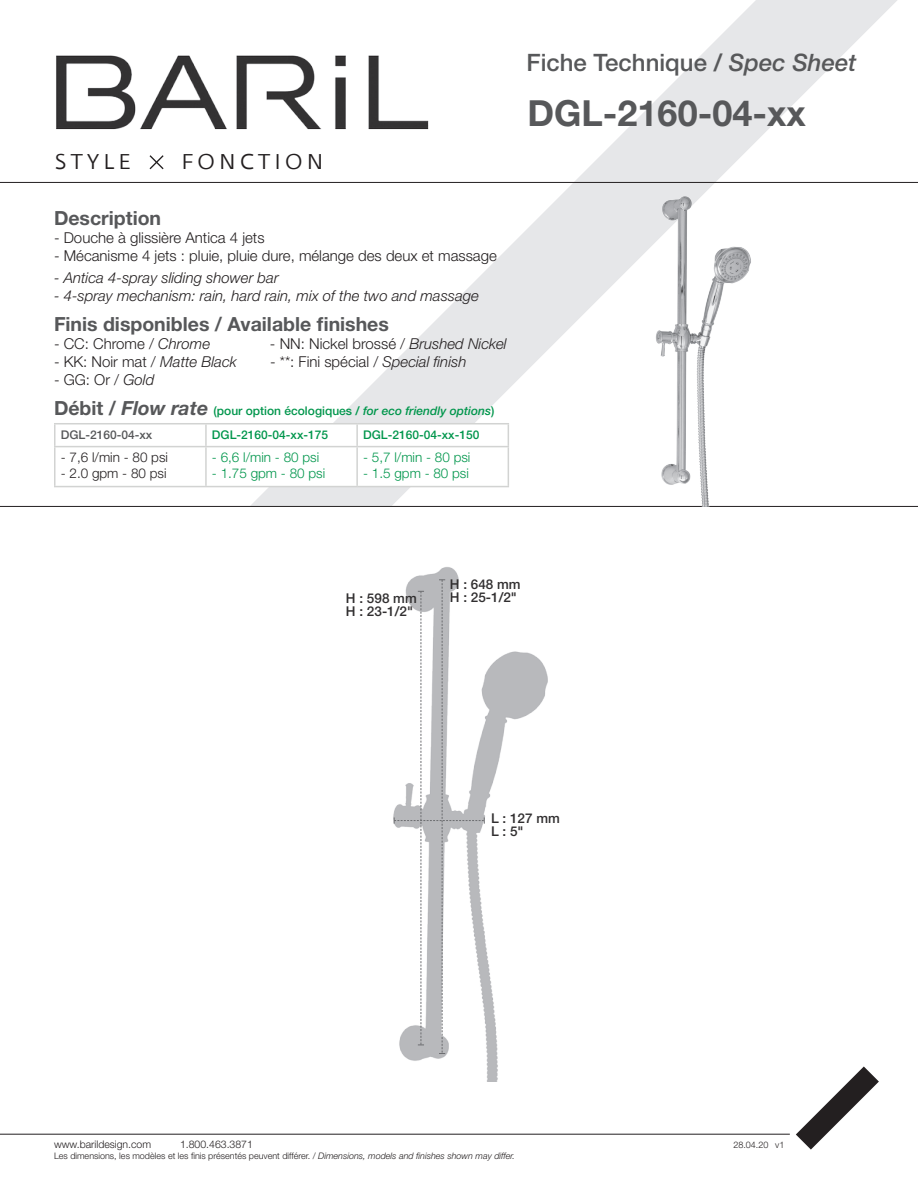
<style>
.page{position:relative;width:918px;height:1188px;background:#fff}
.page>*{position:absolute;margin:0;border:0;box-sizing:border-box;transform-origin:0 0}
.t1{font:700 36px "Helvetica Neue LT Std";color:#57585a}
.t2{font:500 24px "Helvetica Neue LT Std";color:#57585a}
.t3{font:21.3px "Fedra Sans Greek Book TF";letter-spacing:.2em;color:#231f20}
.t4{font:700 19.5px "Helvetica Neue LT Std";color:#57585a}
.t5{font:300 15px "Helvetica Neue LT Std";color:#231f20}
.t6{font:italic 300 15px "Helvetica Neue LT Std";color:#231f20}
.t7{font:300 13.5px "Helvetica Neue LT Std";color:#00964c}
.t8{font:500 13.5px/13px "Helvetica Neue LT Std";color:#312f30}
.t9{font:300 13.5px "Helvetica Neue LT Std";color:#231f20}
.t10{font:500 12px/24px "Helvetica Neue LT Std";color:#00964c}
.t11{font:300 10.5px "Helvetica Neue LT Std";color:#231f20}
.t12{font:300 9px "Helvetica Neue LT Std";color:#231f20}
.s1{font-style:italic}
.s2{font-weight:700;font-size:19.5px;color:#57585a}
.s3{font-weight:700;font-style:italic;font-size:19.5px;color:#57585a}
.s4{color:#57585a}
</style>
<div class="page">
<svg style="left:250px;top:0;width:648px;height:506px"></svg>
<img style="left:54px;top:54px;width:378px;height:128px">
<svg style="left:148px;top:154px;width:17px;height:17px"></svg>
<hr style="left:0;top:182px;width:918px;height:1px;background:#231f20">
<hr style="left:0;top:506px;width:918px;height:1px;background:#231f20">
<hr style="left:0;top:1134px;width:790px;height:1px;background:#231f20">
<svg style="left:796px;top:1066px;width:83px;height:84px"></svg>
<img style="left:393px;top:567px;width:155px;height:514px">
<svg style="left:394px;top:579px;width:91px;height:475px"></svg>
<img style="left:638px;top:182px;width:128px;height:324px">
<hr style="left:54px;top:423px;width:152px;height:1px;background:#d2d3d2">
<hr style="left:54px;top:424px;width:2px;height:22px;background:#d2d3d2">
<hr style="left:206px;top:423px;width:151px;height:1px;background:#d2d3d2">
<hr style="left:357px;top:423px;width:152px;height:1px;background:#d2d3d2">
<svg style="left:55px;top:424px;width:454px;height:62px"></svg>
<hr style="left:54px;top:446px;width:152px;height:1px;background:#d2d3d2">
<hr style="left:54px;top:447px;width:2px;height:39px;background:#d2d3d2">
<hr style="left:206px;top:446px;width:151px;height:1px;background:#d2d3d2">
<hr style="left:205px;top:447px;width:2px;height:39px;background:#d2d3d2">
<hr style="left:357px;top:446px;width:152px;height:1px;background:#d2d3d2">
<hr style="left:356px;top:447px;width:2px;height:39px;background:#d2d3d2">
<hr style="left:508px;top:447px;width:1px;height:39px;background:#d2d3d2">
<hr style="left:54px;top:486px;width:152px;height:1px;background:#d2d3d2">
<hr style="left:206px;top:486px;width:151px;height:1px;background:#d2d3d2">
<hr style="left:357px;top:486px;width:152px;height:1px;background:#d2d3d2">
<h2 class="t2" style="left:526px;top:48px;width:331px">Fiche Technique / <span class="s1">Spec Sheet</span></h2>
<h3 class="t3" style="left:55px;top:151px;width:77px">STYLE</h3>
<h3 class="t3" style="left:181px;top:151px;width:144px">FONCTION</h3>
<p class="t4" style="left:54px;top:206px;width:109px">Description</p>
<p class="t5" style="left:54px;top:228px;width:212px">- Douche à glissière Antica 4 jets</p>
<p class="t5" style="left:54px;top:246px;width:444px">- Mécanisme 4 jets : pluie, pluie dure, mélange des deux et massage</p>
<p class="t6" style="left:54px;top:269px;width:226px">- Antica 4-spray sliding shower bar</p>
<p class="t6" style="left:54px;top:287px;width:427px">- 4-spray mechanism: rain, hard rain, mix of the two and massage</p>
<h3 class="t4" style="left:54px;top:312px;width:336px">Finis disponibles / Available finishes</h3>
<p class="t5" style="left:54px;top:335px;width:158px">- CC: Chrome / <span class="s1">Chrome</span></p>
<p class="t5" style="left:270px;top:335px;width:238px">- NN: Nickel brossé / <span class="s1">Brushed Nickel</span></p>
<p class="t5" style="left:54px;top:353px;width:184px">- KK: Noir mat / <span class="s1">Matte Black</span></p>
<p class="t5" style="left:270px;top:353px;width:198px">- **: Fini spécial / <span class="s1">Special finish</span></p>
<p class="t5" style="left:54px;top:371px;width:102px">- GG: Or / <span class="s1">Gold</span></p>
<p class="t10" style="left:61px;top:399px;width:435px;text-indent:-7px"><span class="s2">Débit /</span> <span class="s3">Flow rate</span> (pour option écologiques / <span class="s1">for eco friendly options</span>)<br><span class="s4">DGL-2160-04-xx</span></p>
<p class="t10" style="left:212px;top:423px;width:118px">DGL-2160-04-xx-175</p>
<p class="t10" style="left:363px;top:423px;width:118px">DGL-2160-04-xx-150</p>
<p class="t9" style="left:61px;top:449px;width:109px">- 7,6 l/min - 80 psi</p>
<p class="t9" style="left:61px;top:465px;width:107px">- 2.0 gpm - 80 psi</p>
<p class="t7" style="left:212px;top:449px;width:109px">- 6,6 l/min - 80 psi</p>
<p class="t7" style="left:212px;top:465px;width:115px">- 1.75 gpm - 80 psi</p>
<p class="t7" style="left:363px;top:449px;width:109px">- 5,7 l/min - 80 psi</p>
<p class="t7" style="left:363px;top:465px;width:107px">- 1.5 gpm - 80 psi</p>
<p class="t1" style="left:528px;top:91px;width:280px">DGL-2160-04-xx</p>
<p class="t8" style="left:346px;top:591px;width:72px">H : 598 mm<br>H : 23-1/2"</p>
<p class="t8" style="left:450px;top:578px;width:72px">H : 648 mm<br>H : 25-1/2"</p>
<p class="t8" style="left:491px;top:812px;width:70px">L : 127 mm<br>L : 5"</p>
<p class="t11" style="left:54px;top:1138px;width:99px">www.barildesign.com</p>
<p class="t11" style="left:180px;top:1138px;width:74px">1.800.463.3871</p>
<p class="t12" style="left:733px;top:1139px;width:37px">28.04.20</p>
<p class="t12" style="left:54px;top:1150px;width:463px">Les dimensions, les modèles et les finis présentés peuvent différer. / <span class="s1">Dimensions, models and finishes shown may differ.</span></p>
<p class="t12" style="left:775px;top:1140px;width:11px">v1</p>
</div>
